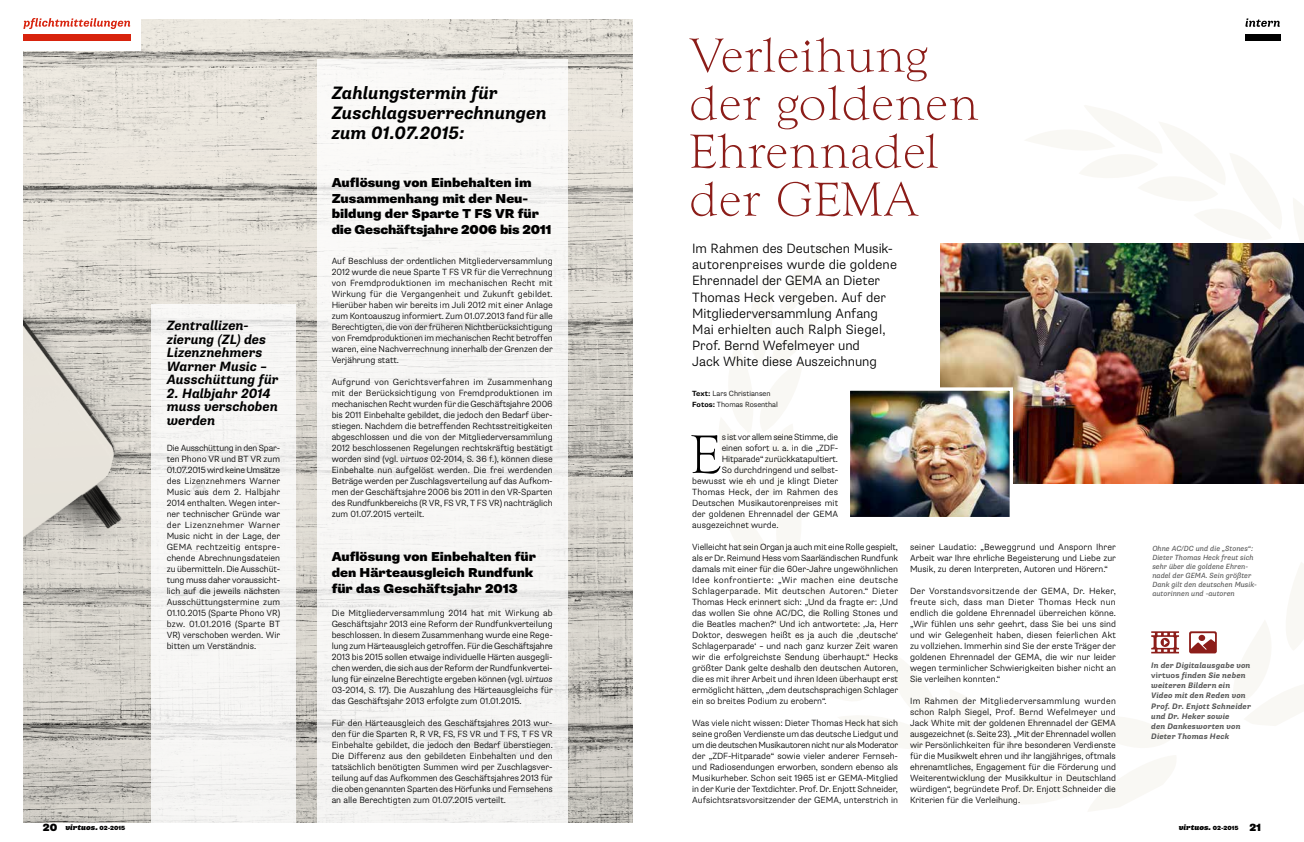
<style>
.page{position:relative;width:1304px;height:842px;background:#fff}
.page>*{position:absolute;margin:0;border:0;box-sizing:border-box;transform-origin:0 0}
.t1{font:300 56.8px "Goudy";color:#000}
.t2{font:300 50px/48px "Goudy";color:#8c1d19}
.t3{font:italic 700 18px/20px "Supria Sans";letter-spacing:-.005em;color:#000}
.t4{font:300 13.5px/16.2px "Supria Sans";color:#000}
.t5{font:italic 700 13.5px/13.5px "Supria Sans";letter-spacing:-.005em;color:#000}
.t6{font:900 13px/15.8px "Supria Sans";color:#000}
.t7{font:300 9px/11px "Supria Sans";color:#000;text-align:justify}
.t8{font:300 9px "Supria Sans";letter-spacing:-.025em;color:#000}
.t9{font:300 9px "Supria Sans";letter-spacing:.02em;color:#000}
.t10{font:italic 700 8px/10.1px "Supria Sans";letter-spacing:.01em;color:#565656}
.t11{font:italic 900 8px "Supria Sans";color:#000}
.t12{font:italic 7.5px/9px "Supria Sans";color:#565656}
.t13{font:300 7.5px/11px "Supria Sans";color:#000}
.s1{font-style:italic}
.s2{font-weight:700}
.s3{font-style:normal}
.s4{font-style:normal;font-size:10.5px}
.s5{font-style:normal;font-size:6px}
</style>
<div class="page">
<img style="left:23px;top:20px;width:609px;height:802px">
<div style="left:13px;top:0;width:128px;height:50px;background:#fff"></div>
<div style="left:23px;top:34px;width:108px;height:7px;background:#d8230d"></div>
<svg style="left:23px;top:18px;width:107px;height:11px"></svg>
<div style="left:151px;top:304px;width:145px;height:529px;background:#f6f6f4"></div>
<div style="left:317px;top:60px;width:251px;height:780px;background:#f6f6f4"></div>
<svg style="left:1245px;top:18px;width:35px;height:9px"></svg>
<div style="left:1245px;top:34px;width:36px;height:7px;background:#000"></div>
<img style="left:719px;top:105px;width:585px;height:706px">
<h3 class="t5" style="left:167px;top:319px;width:113px">Zentrallizen&shy;zierung (ZL) des<br>Lizenznehmers<br>Warner Music –<br>Ausschüttung für</h3>
<h3 class="t5" style="left:167px;top:386px;width:113px">2. Halbjahr 2014 muss verschoben werden</h3>
<p class="t7" style="left:167px;top:443px;width:115px">Die Ausschüttung in den Spar&shy;ten Phono VR und BT VR zum 01.07.2015 wird keine Umsätze des Lizenznehmers Warner Music aus dem 2. Halbjahr 2014 enthalten. Wegen inter&shy;ner technischer Gründe war der Lizenznehmer Warner Music nicht in der Lage, der GEMA rechtzeitig entspre&shy;chende Abrechnungsdateien zu übermitteln. Die Ausschüt&shy;tung muss daher voraussicht&shy;lich auf die jeweils nächsten Ausschüttungstermine zum 01.10.2015 (Sparte Phono VR) bzw. 01.01.2016 (Sparte BT VR) verschoben werden. Wir bitten um Verständnis.</p>
<h3 class="t3" style="left:332px;top:83px;width:217px">Zahlungstermin für<br>Zuschlagsverrechnungen zum 01.07.2015:</h3>
<h3 class="t6" style="left:332px;top:175px;width:222px">Auflösung von Einbehalten im<br>Zusammenhang mit der Neu&shy;bildung der Sparte T FS VR für die Geschäftsjahre 2006 bis 2011</h3>
<p class="t7" style="left:332px;top:256px;width:223px">Auf Beschluss der ordentlichen Mitgliederversammlung 2012 wurde die neue Sparte T FS VR für die Verrechnung von Fremdproduktionen im mechanischen Recht mit Wirkung für die Vergangenheit und Zukunft gebildet.<br>Hierüber haben wir bereits im Juli 2012 mit einer Anlage zum Kontoauszug informiert. Zum 01.07.2013 fand für alle Berechtigten, die von der früheren Nichtberücksichtigung von Fremdproduktionen im mechanischen Recht betroffen waren, eine Nachverrechnung innerhalb der Grenzen der Verjährung statt.</p>
<p class="t7" style="left:332px;top:377px;width:223px">Aufgrund von Gerichtsverfahren im Zusammenhang mit der Berücksichtigung von Fremdproduktionen im mechanischen Recht wurden für die Geschäftsjahre 2006 bis 2011 Einbehalte gebildet, die jedoch den Bedarf über&shy;stiegen. Nachdem die betreffenden Rechtsstreitigkeiten abgeschlossen und die von der Mitgliederversammlung 2012 beschlossenen Regelungen rechtskräftig bestätigt worden sind (vgl. <span class="s1">virtuos</span> 02-2014, S. 36 f.), können diese Einbehalte nun aufgelöst werden. Die frei werdenden Beträge werden per Zuschlagsverteilung auf das Aufkom&shy;men der Geschäftsjahre 2006 bis 2011 in den VR-Sparten des Rundfunkbereichs (R VR, FS VR, T FS VR) nachträglich zum 01.07.2015 verteilt.</p>
<h3 class="t6" style="left:332px;top:549px;width:206px">Auflösung von Einbehalten für den Härteausgleich Rundfunk für das Geschäftsjahr 2013</h3>
<p class="t7" style="left:332px;top:608px;width:223px">Die Mitgliederversammlung 2014 hat mit Wirkung ab Geschäftsjahr 2013 eine Reform der Rundfunkverteilung beschlossen. In diesem Zusammenhang wurde eine Rege&shy;lung zum Härteausgleich getroffen. Für die Geschäftsjahre 2013 bis 2015 sollen etwaige individuelle Härten ausgegli&shy;chen werden, die sich aus der Reform der Rundfunkvertei&shy;lung für einzelne Berechtigte ergeben können (vgl. <span class="s1">virtuos </span>03-2014, S. 17). Die Auszahlung des Härteausgleichs für das Geschäftsjahr 2013 erfolgte zum 01.01.2015.</p>
<p class="t7" style="left:332px;top:718px;width:223px">Für den Härteausgleich des Geschäftsjahres 2013 wur&shy;den für die Sparten R, R VR, FS, FS VR und T FS, T FS VR Einbehalte gebildet, die jedoch den Bedarf überstiegen.<br>Die Differenz aus den gebildeten Einbehalten und den tatsächlich benötigten Summen wird per Zuschlagsver&shy;teilung auf das Aufkommen des Geschäftsjahres 2013 für die oben genannten Sparten des Hörfunks und Fernsehens an alle Berechtigten zum 01.07.2015 verteilt.</p>
<h2 class="t2" style="left:689px;top:31px;width:291px">Verleihung der goldenen<br>Ehrennadel der GEMA</h2>
<p class="t4" style="left:692px;top:240px;width:206px">Im Rahmen des Deutschen Musik&shy;autorenpreises wurde die goldene<br>Ehrennadel der GEMA an Dieter<br>Thomas Heck vergeben. Auf der<br>Mitgliederversammlung Anfang<br>Mai erhielten auch Ralph Siegel,<br>Prof. Bernd Wefelmeyer und<br>Jack White diese Auszeichnung</p>
<p class="t13" style="left:692px;top:388px;width:87px"><span class="s2">Text:</span> Lars Christiansen<br><span class="s2">Fotos:</span> Thomas Rosenthal</p>
<h1 class="t1" style="left:690px;top:420px;width:33px">E</h1>
<p class="t8" style="left:722px;top:432px;width:118px">s ist vor allem seine Stimme, die</p>
<p class="t7" style="left:722px;top:443px;width:118px">einen sofort u. a. in die „ZDF-</p>
<p class="t7" style="left:722px;top:454px;width:118px">Hitparade“ zurückkatapultiert.</p>
<p class="t7" style="left:722px;top:465px;width:118px">So durchdringend und selbst-</p>
<p class="t7" style="left:692px;top:476px;width:147px">bewusst wie eh und je klingt Dieter</p>
<p class="t9" style="left:692px;top:487px;width:147px">Thomas Heck, der im Rahmen des</p>
<p class="t7" style="left:692px;top:498px;width:147px">Deutschen Musikautorenpreises mit</p>
<p class="t7" style="left:692px;top:509px;width:147px">der goldenen Ehrennadel der GEMA</p>
<p class="t7" style="left:692px;top:520px;width:88px">ausgezeichnet wurde.</p>
<p class="t7" style="left:692px;top:542px;width:207px">Vielleicht hat sein Organ ja auch mit eine Rolle gespielt, als er Dr. Reimund Hess vom Saarländischen Rundfunk damals mit einer für die 60er-Jahre ungewöhnlichen Idee konfrontierte: „Wir machen eine deutsche Schlagerparade. Mit deutschen Autoren.“ Dieter Thomas Heck erinnert sich: „Und da fragte er: ,Und das wollen Sie ohne AC/DC, die Rolling Stones und die Beatles machen?‘ Und ich antwortete: ,Ja, Herr Doktor, deswegen heißt es ja auch die ,deutsche‘ Schlagerparade‘ – und nach ganz kurzer Zeit waren wir die erfolgreichste Sendung überhaupt.“ Hecks größter Dank gelte deshalb den deutschen Autoren, die es mit ihrer Arbeit und ihren Ideen überhaupt erst ermöglicht hätten, „dem deutschsprachigen Schlager ein so breites Podium zu erobern“.</p>
<p class="t7" style="left:692px;top:718px;width:207px">Was viele nicht wissen: Dieter Thomas Heck hat sich seine großen Verdienste um das deutsche Liedgut und um die deutschen Musikautoren nicht nur als Moderator der „ZDF-Hitparade“ sowie vieler anderer Fernseh&shy;und Radiosendungen erworben, sondern ebenso als Musikurheber. Schon seit 1965 ist er GEMA-Mitglied in der Kurie der Textdichter. Prof. Dr. Enjott Schneider, Aufsichtsratsvorsitzender der GEMA, unterstrich in</p>
<p class="t7" style="left:910px;top:541px;width:207px">seiner Laudatio: „Beweggrund und Ansporn Ihrer Arbeit war Ihre ehrliche Begeisterung und Liebe zur Musik, zu deren Interpreten, Autoren und Hörern.“</p>
<p class="t7" style="left:910px;top:585px;width:207px">Der Vorstandsvorsitzende der GEMA, Dr. Heker, freute sich, dass man Dieter Thomas Heck nun endlich die goldene Ehrennadel überreichen könne. „Wir fühlen uns sehr geehrt, dass Sie bei uns sind und wir Gelegenheit haben, diesen feierlichen Akt zu vollziehen. Immerhin sind Sie der erste Träger der goldenen Ehrennadel der GEMA, die wir nur leider wegen terminlicher Schwierigkeiten bisher nicht an Sie verleihen konnten.“</p>
<p class="t7" style="left:910px;top:695px;width:207px">Im Rahmen der Mitgliederversammlung wurden schon Ralph Siegel, Prof. Bernd Wefelmeyer und Jack White mit der goldenen Ehrennadel der GEMA ausgezeichnet (s. Seite 23). „Mit der Ehrennadel wollen wir Persönlichkeiten für ihre besonderen Verdienste für die Musikwelt ehren und ihr langjähriges, oftmals ehrenamtliches, Engagement für die Förderung und Weiterentwicklung der Musikkultur in Deutschland würdigen“, begründete Prof. Dr. Enjott Schneider die Kriterien für die Verleihung.</p>
<p class="t12" style="left:1152px;top:544px;width:106px">Ohne AC/DC und die „Stones“:<br>Dieter Thomas Heck freut sich sehr über die goldene Ehren&shy;nadel der GEMA. Sein größter<br>Dank gilt den deutschen Musik&shy;autorinnen und -autoren</p>
<p class="t10" style="left:1151px;top:660px;width:101px">In der Digitalausgabe von <span class="s3">virtuos</span> finden Sie neben weiteren Bildern ein<br>Video mit den Reden von<br>Prof. Dr. Enjott Schneider und Dr. Heker sowie<br>den Dankesworten von<br>Dieter Thomas Heck</p>
<p class="t11" style="left:43px;top:822px;width:84px"><span class="s4">20</span> virtuos. <span class="s5">02-2015</span></p>
<p class="t11" style="left:1179px;top:822px;width:84px">virtuos. <span class="s5">02-2015</span> <span class="s4">21</span></p>
</div>
